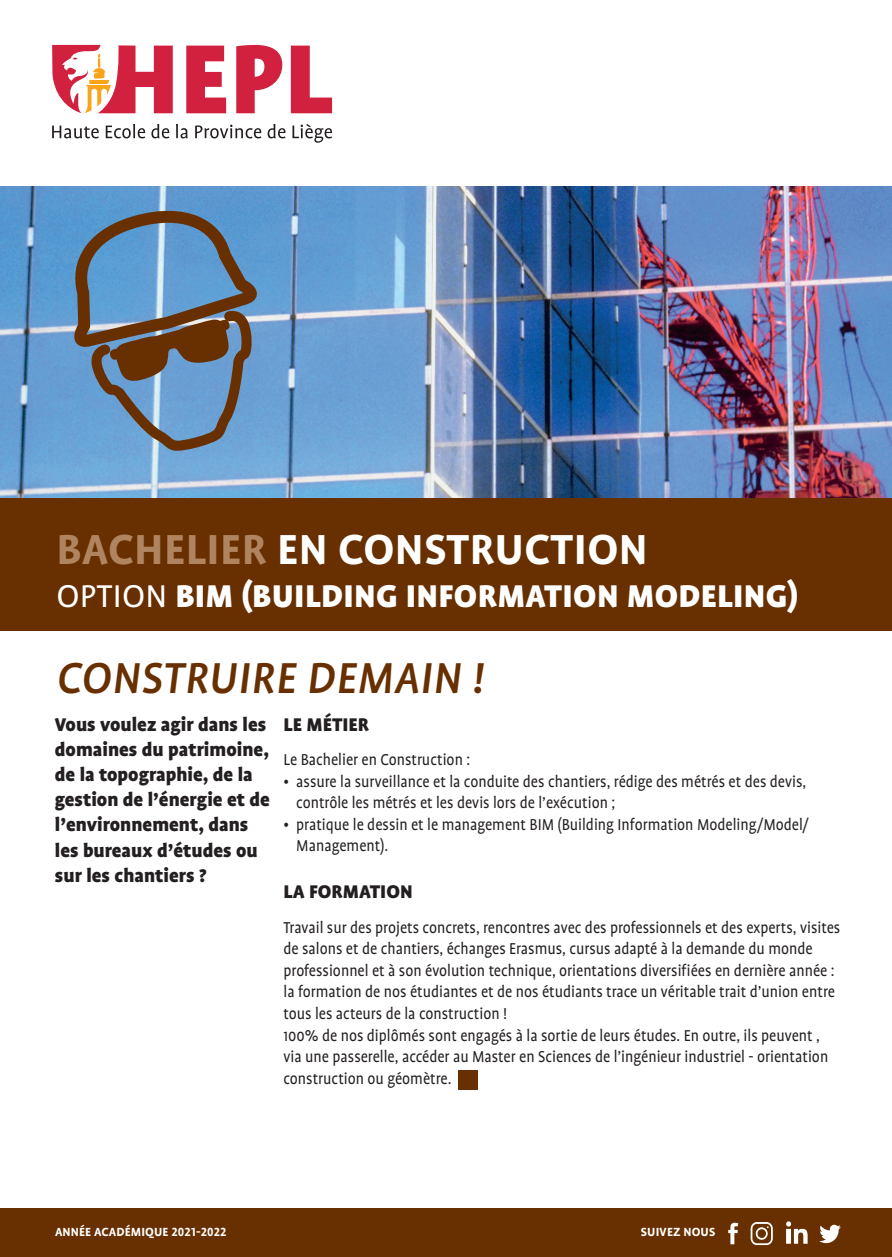
<style>
.page{position:relative;width:892px;height:1257px;background:#fff}
.page>*{position:absolute;margin:0;border:0;box-sizing:border-box;transform-origin:0 0}
.t1{font:italic 500 49.5px "Profile OT";letter-spacing:.01em;color:#683000}
.t2{font:700 48px "Profile OT";letter-spacing:.01em;color:#fff}
.t3{font:900 36px "Profile OT";letter-spacing:.01em;color:#fff}
.t4{font:900 21px/25.2px "Profile OT";color:#231f20}
.t5{font:18px/21.6px "Profile OT";color:#231f20;scale:.9 1}
.t6{font:700 13.5px "Profile OT";letter-spacing:.01em;color:#fff}
.s1{color:#b0845f}
.s2{font-weight:400}
</style>
<div class="page">
<svg style="left:52px;top:45px;width:280px;height:68px"></svg>
<svg style="left:52px;top:124px;width:280px;height:19px"></svg>
<div style="left:1px;top:498px;width:890px;height:133px;background:#683000"></div>
<div style="left:1px;top:1208px;width:890px;height:49px;background:#683000"></div>
<img style="left:1px;top:186px;width:890px;height:312px">
<div style="left:458px;top:1070px;width:19px;height:19px;background:#683000"></div>
<svg style="left:72px;top:209px;width:185px;height:244px;background:#688198"></svg>
<img style="left:728px;top:1221px;width:113px;height:24px">
<h2 class="t2" style="left:56px;top:523px;width:592px"><span class="s1">BACHELIER</span> EN CONSTRUCTION</h2>
<h3 class="t3" style="left:56px;top:576px;width:743px"><span class="s2">OPTION</span> BIM (BUILDING INFORMATION MODELING)</h3>
<h1 class="t1" style="left:56px;top:650px;width:428px">CONSTRUIRE DEMAIN !</h1>
<p class="t4" style="left:283px;top:712px;width:87px">LE MÉTIER</p>
<p class="t5" style="left:283px;top:749px;width:209px">Le Bachelier en Construction :</p>
<p class="t5" style="left:296px;top:771px;width:568px;text-indent:-13px">• assure la surveillance et la conduite des chantiers, rédige des métrés et des devis, contrôle les métrés et les devis lors de l’exécution ;</p>
<p class="t5" style="left:296px;top:814px;width:571px;text-indent:-13px">• pratique le dessin et le management BIM (Building Information Modeling/Model/<br>Management).</p>
<p class="t4" style="left:283px;top:880px;width:131px">LA FORMATION</p>
<p class="t5" style="left:283px;top:917px;width:620px">Travail sur des projets concrets, rencontres avec des professionnels et des experts, visites de salons et de chantiers, échanges Erasmus, cursus adapté à la demande du monde professionnel et à son évolution technique, orientations diversifiées en dernière année : la formation de nos étudiantes et de nos étudiants trace un véritable trait d’union entre tous les acteurs de la construction !<br>100% de nos diplômés sont engagés à la sortie de leurs études. En outre, ils peuvent , via une passerelle, accéder au Master en Sciences de l’ingénieur industriel - orientation construction ou géomètre.</p>
<p class="t4" style="left:55px;top:712px;width:216px">Vous voulez agir dans les domaines du patrimoine, de la topographie, de la gestion de l’énergie et de l’environnement, dans les bureaux d’études ou sur les chantiers ?</p>
<p class="t6" style="left:55px;top:1224px;width:173px">ANNÉE ACADÉMIQUE 2021-2022</p>
<p class="t6" style="left:640px;top:1224px;width:76px">SUIVEZ NOUS</p>
</div>
